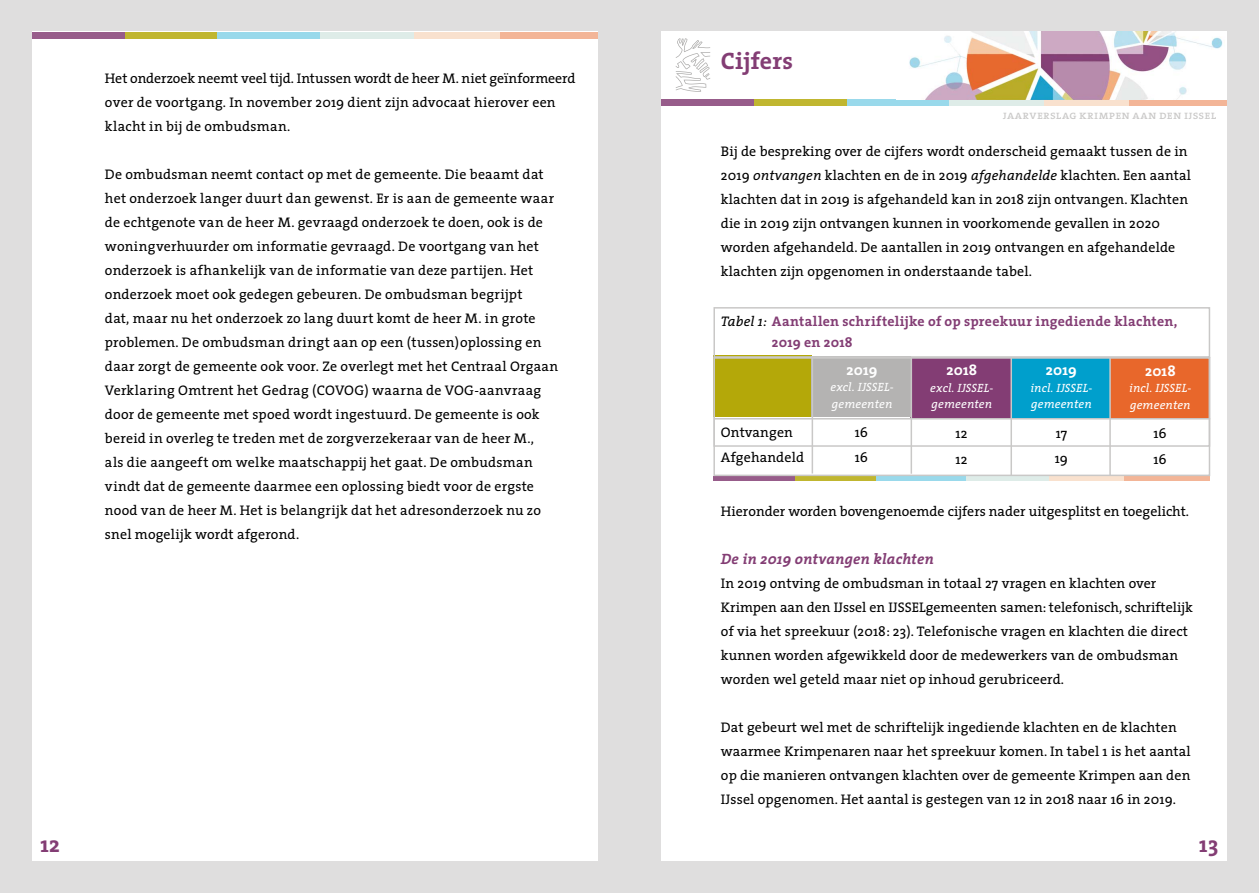
<style>
.page{position:relative;width:1259px;height:893px;background:#fff}
.page>*{position:absolute;margin:0;border:0;box-sizing:border-box;transform-origin:0 0}
.t1{font:700 24px "The Serif";letter-spacing:.01em;color:#833d74}
.t2{font:700 22.5px "The Serif";color:#833d74}
.t3{font:italic 700 15px "The Serif";letter-spacing:.01em;color:#833d74}
.t4{font:700 15px "The Serif";letter-spacing:.01em;color:#fff}
.t5{font:13.95px/24px "The Serif";letter-spacing:.01em;color:#000}
.t6{font:700 13.95px/21px "The Serif";letter-spacing:.015em;color:#833d74}
.t7{font:italic 12px/16.5px "The Serif";letter-spacing:.015em;color:#fff}
.t8{font:12px "The Serif Caps";letter-spacing:.005em;color:#c9c8c7}
.s1{font-style:italic}
.s2{font-weight:400;font-style:italic;color:#000}
</style>
<div class="page">
<div style="left:0;top:0;width:629px;height:893px;background:#dfdede"></div>
<div style="left:32px;top:32px;width:565px;height:829px;background:#fff"></div>
<div style="left:629px;top:0;width:630px;height:893px;background:#dfdede"></div>
<div style="left:661px;top:32px;width:565px;height:829px;background:#fff"></div>
<div style="left:395px;top:32px;width:202px;height:6px;background:#f3b597"></div>
<div style="left:67px;top:32px;width:251px;height:6px;background:#c0b630"></div>
<div style="left:217px;top:32px;width:197px;height:6px;background:#99d9eb"></div>
<div style="left:32px;top:32px;width:92px;height:6px;background:#975c8a"></div>
<svg style="left:320px;top:32px;width:179px;height:6px"></svg>
<div style="left:1024px;top:99px;width:202px;height:7px;background:#f3b597"></div>
<div style="left:696px;top:99px;width:251px;height:7px;background:#c0b630"></div>
<div style="left:847px;top:99px;width:196px;height:7px;background:#99d9eb"></div>
<div style="left:661px;top:99px;width:92px;height:7px;background:#975c8a"></div>
<svg style="left:949px;top:99px;width:179px;height:7px"></svg>
<img style="left:909px;top:32px;width:314px;height:67px">
<svg style="left:675px;top:38px;width:35px;height:54px"></svg>
<div style="left:910px;top:357px;width:101px;height:62px;background:#833d74"></div>
<div style="left:1012px;top:357px;width:99px;height:61px;background:#009fcc"></div>
<div style="left:1110px;top:357px;width:99px;height:62px;background:#e8672b"></div>
<div style="left:713px;top:356px;width:99px;height:61px;background:#b4a809"></div>
<div style="left:1032px;top:476px;width:178px;height:5px;background:#f3b597"></div>
<div style="left:744px;top:476px;width:220px;height:5px;background:#c0b630"></div>
<div style="left:876px;top:476px;width:173px;height:5px;background:#99d9eb"></div>
<div style="left:713px;top:476px;width:81px;height:5px;background:#975c8a"></div>
<svg style="left:966px;top:476px;width:158px;height:5px"></svg>
<hr style="left:1109px;top:358px;width:1px;height:117px;background:#c9c8c7">
<hr style="left:1010px;top:358px;width:2px;height:117px;background:#c9c8c7">
<div style="left:811px;top:356px;width:100px;height:61px;background:#b4b3b2"></div>
<div style="left:713px;top:307px;width:497px;height:51px;border:2px solid #c9c8c7"></div>
<hr style="left:811px;top:356px;width:2px;height:118px;background:#c9c8c7">
<hr style="left:714px;top:418px;width:496px;height:1px;background:#c9c8c7">
<hr style="left:910px;top:357px;width:2px;height:117px;background:#c9c8c7">
<div style="left:713px;top:357px;width:497px;height:119px;border:2px solid #c9c8c7"></div>
<div style="left:713px;top:357px;width:497px;height:90px;border:2px solid #c9c8c7"></div>
<p class="t5" style="left:105px;top:66px;width:472px">Het onderzoek neemt veel tijd. Intussen wordt de heer M. niet geïnformeerd over de voortgang. In november 2019 dient zijn advocaat hierover een klacht in bij de ombudsman.</p>
<p class="t5" style="left:105px;top:162px;width:455px">De ombudsman neemt contact op met de gemeente. Die beaamt dat het onderzoek langer duurt dan gewenst. Er is aan de gemeente waar de echtgenote van de heer M. gevraagd onderzoek te doen, ook is de woningverhuurder om informatie gevraagd. De voortgang van het onderzoek is afhankelijk van de informatie van deze partijen. Het onderzoek moet ook gedegen gebeuren. De ombudsman begrijpt<br>dat, maar nu het onderzoek zo lang duurt komt de heer M. in grote problemen. De ombudsman dringt aan op een (tussen)oplossing en daar zorgt de gemeente ook voor. Ze overlegt met het Centraal Orgaan Verklaring Omtrent het Gedrag (COVOG) waarna de VOG-aanvraag door de gemeente met spoed wordt ingestuurd. De gemeente is ook bereid in overleg te treden met de zorgverzekeraar van de heer M.,<br>als die aangeeft om welke maatschappij het gaat. De ombudsman vindt dat de gemeente daarmee een oplossing biedt voor de ergste nood van de heer M. Het is belangrijk dat het adresonderzoek nu zo snel mogelijk wordt afgerond.</p>
<h1 class="t1" style="left:721px;top:41px;width:74px">Cijfers</h1>
<p class="t8" style="left:1003px;top:105px;width:215px">jaarverslag krimpen aan den ijssel</p>
<p class="t5" style="left:721px;top:139px;width:471px">Bij de bespreking over de cijfers wordt onderscheid gemaakt tussen de in 2019 <span class="s1">ontvangen</span> klachten en de in 2019 <span class="s1">afgehandelde</span> klachten. Een aantal klachten dat in 2019 is afgehandeld kan in 2018 zijn ontvangen. Klachten die in 2019 zijn ontvangen kunnen in voorkomende gevallen in 2020 worden afgehandeld. De aantallen in 2019 ontvangen en afgehandelde klachten zijn opgenomen in onderstaande tabel.</p>
<p class="t6" style="left:772px;top:310px;width:407px;text-indent:-51px"><span class="s2">Tabel 1:</span> Aantallen schriftelijke of op spreekuur ingediende klachten,<br>2019 en 2018</p>
<p class="t4" style="left:1046px;top:358px;width:32px">2019</p>
<p class="t7" style="left:1030px;top:379px;width:64px">incl. IJSSEL&shy;gemeenten</p>
<p class="t4" style="left:946px;top:358px;width:32px">2018</p>
<p class="t7" style="left:930px;top:379px;width:65px">excl. IJSSEL&shy;gemeenten</p>
<p class="t5" style="left:955px;top:420px;width:14px;line-height:25.5px">12<br>12</p>
<p class="t4" style="left:1145px;top:358px;width:32px">2018</p>
<p class="t7" style="left:1129px;top:379px;width:64px">incl. IJSSEL&shy;gemeenten</p>
<p class="t4" style="left:846px;top:357px;width:32px">2019</p>
<p class="t7" style="left:830px;top:378px;width:65px">excl. IJSSEL&shy;gemeenten</p>
<p class="t5" style="left:855px;top:419px;width:15px;line-height:25.5px">16<br>16</p>
<p class="t5" style="left:721px;top:419px;width:85px;line-height:25.5px">Ontvangen<br>Afgehandeld</p>
<p class="t5" style="left:1054px;top:420px;width:15px;line-height:25.5px">17<br>19</p>
<p class="t5" style="left:1153px;top:420px;width:15px;line-height:25.5px">16<br>16</p>
<p class="t5" style="left:721px;top:498px;width:469px">Hieronder worden bovengenoemde cijfers nader uitgesplitst en toegelicht.</p>
<p class="t3" style="left:721px;top:546px;width:214px">De in 2019 ontvangen klachten</p>
<p class="t5" style="left:721px;top:571px;width:473px">In 2019 ontving de ombudsman in totaal 27 vragen en klachten over Krimpen aan den IJssel en IJSSELgemeenten samen: telefonisch, schriftelijk of via het spreekuur (2018: 23). Telefonische vragen en klachten die direct kunnen worden afgewikkeld door de medewerkers van de ombudsman worden wel geteld maar niet op inhoud gerubriceerd.</p>
<p class="t5" style="left:721px;top:715px;width:471px">Dat gebeurt wel met de schriftelijk ingediende klachten en de klachten waarmee Krimpenaren naar het spreekuur komen. In tabel 1 is het aantal op die manieren ontvangen klachten over de gemeente Krimpen aan den IJssel opgenomen. Het aantal is gestegen van 12 in 2018 naar 16 in 2019.</p>
<h2 class="t2" style="left:40px;top:825px;width:21px">12</h2>
<h2 class="t2" style="left:1199px;top:825px;width:21px">13</h2>
</div>
